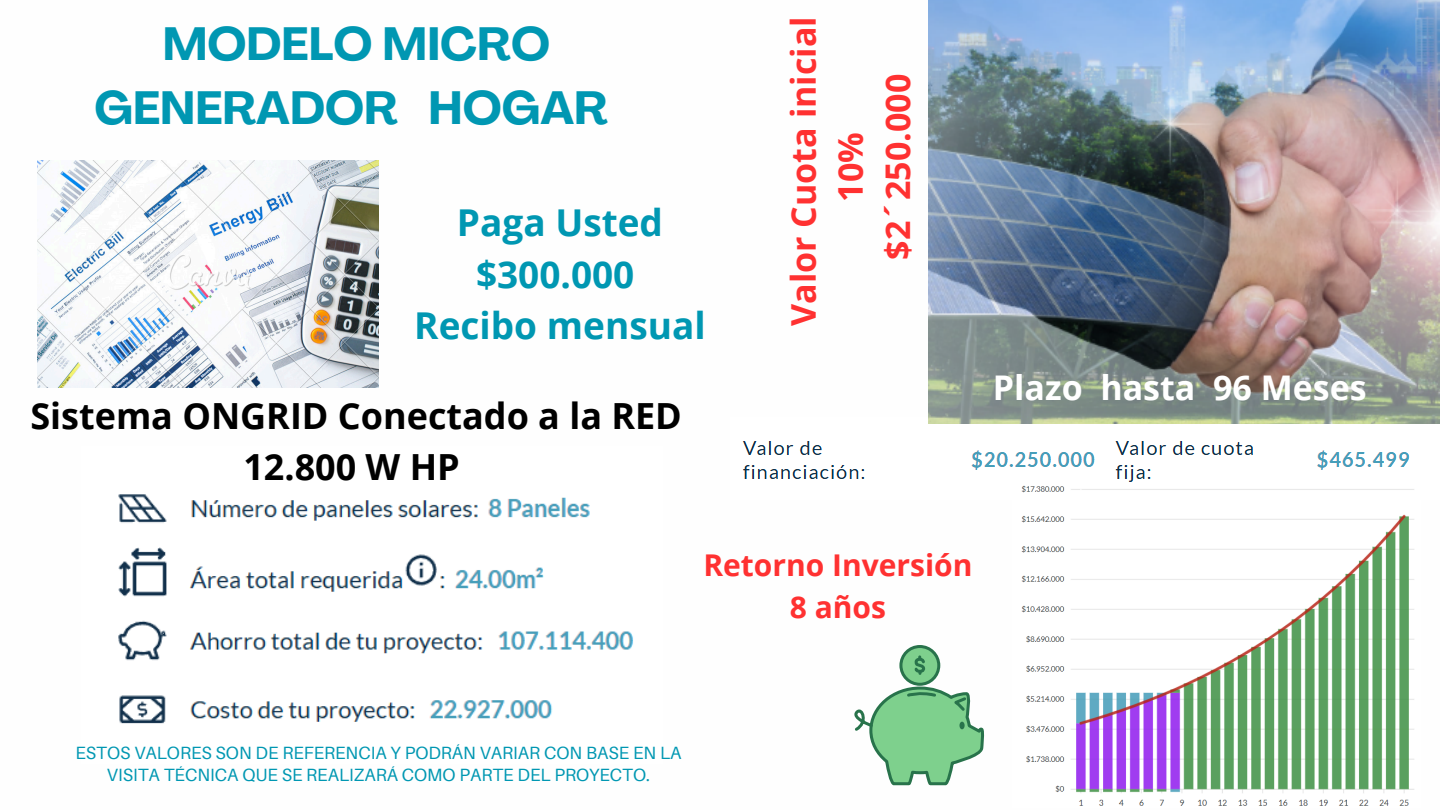
<style>
.page{position:relative;width:1440px;height:810px;background:#fff}
.page>*{position:absolute;margin:0;border:0;box-sizing:border-box;transform-origin:0 0}
.t1{font:700 46px/63.8px "Agrandir";color:#0097b2;text-align:center}
.t2{font:700 37px/51.8px "Open Sans";color:#0097b2;text-align:center}
.t3{font:700 36px/50.2px "Open Sans";color:#000;text-align:center}
.t4{font:700 34px/47.2px "Open Sans";color:#ff3131;text-align:center}
.t5{font:700 34px "Open Sans";color:#fff}
.t6{font:700 30px/42px "Open Sans";color:#ff3131;text-align:center}
.t7{font:17.7px/22.5px "Aileron";color:#0097b2;text-align:center}
</style>
<div class="page">
<img style="left:118px;top:494px;width:515px;height:230px">
<img style="left:37px;top:160px;width:341px;height:227px">
<img style="left:742px;top:417px;width:668px;height:65px">
<img style="left:1021px;top:485px;width:393px;height:321px">
<svg style="left:901px;top:647px;width:38px;height:37px"></svg>
<div style="left:899px;top:645px;width:41px;height:41px;border:3px solid #28734b;border-radius:50%"></div>
<svg style="left:854px;top:656px;width:130px;height:129px"></svg>
<img style="left:929px;top:0;width:511px;height:424px">
<h2 class="t1" style="left:95px;top:17px;width:515px">MODELO MICRO<br>GENERADOR HOGAR</h2>
<p class="t2" style="left:414px;top:196px;width:293px">Paga Usted $300.000<br>Recibo mensual</p>
<h3 class="t3" style="left:30px;top:390px;width:653px">Sistema ONGRID Conectado a la RED<br>12.800 W HP</h3>
<p class="t4" style="left:779px;top:326px;width:311px;rotate:-90deg">Valor Cuota inicial<br>10%<br>$2´250.000</p>
<p class="t5" style="left:993px;top:364px;width:375px">Plazo hasta 96 Meses</p>
<p class="t6" style="left:703px;top:543px;width:271px">Retorno Inversión<br>8 años</p>
<h2 class="t7" style="left:76px;top:741px;width:608px">ESTOS VALORES SON DE REFERENCIA Y PODRÁN VARIAR CON BASE EN LA<br>VISITA TÉCNICA QUE SE REALIZARÁ COMO PARTE DEL PROYECTO.</h2>
</div>
